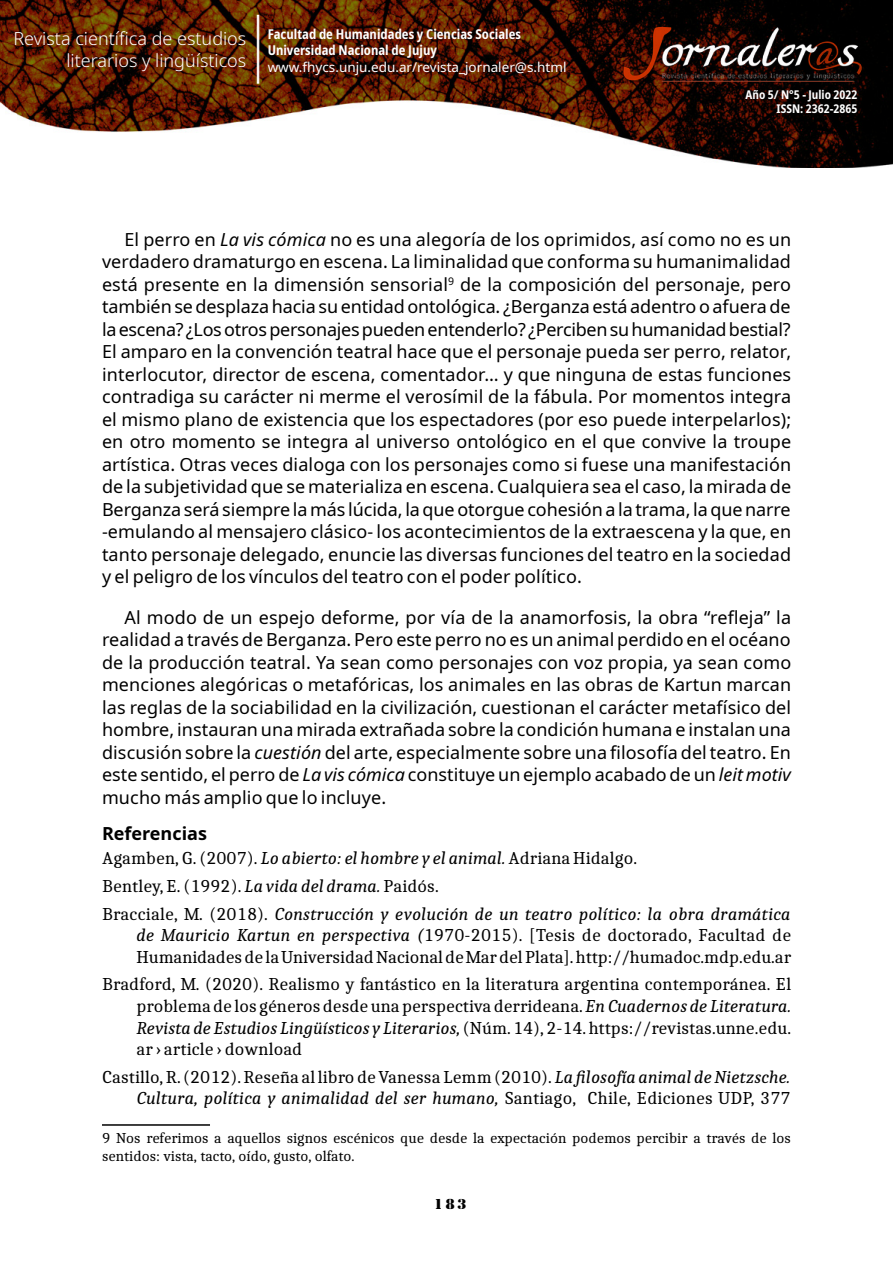
<style>
.page{position:relative;width:893px;height:1263px;background:#fff}
.page>*{position:absolute;margin:0;border:0;box-sizing:border-box;transform-origin:0 0}
.t1{font:18px/22.5px "Noto Sans";letter-spacing:.01em;color:#000;text-align:justify}
.t2{font:18px/21.6px "Caladea";color:#000}
.t3{font:italic 18px/27.6px "Caladea";letter-spacing:.01em;color:#000}
.t4{font:300 18px/21.6px "Noto Sans";color:#fff;text-align:right}
.t5{font:700 18px "Noto Sans";color:#000}
.t6{font:15px/18px "Caladea";color:#000}
.t7{font:15px "Stencil";color:#000;scale:1.1 1}
.t8{font:700 condensed 13.5px/16.2px "Noto Sans";color:#fff}
.t9{font:13.5px "Noto Sans";color:#fff}
.t10{font:700 condensed 12px/14.4px "Noto Sans";color:#fff;text-align:right}
.s1{font-style:italic}
.s2{font-style:normal}
</style>
<div class="page">
<img style="left:0;top:0;width:893px;height:167px">
<div style="left:257px;top:15px;width:2px;height:69px;background:#fff;border:1px solid #fff"></div>
<img style="left:621px;top:26px;width:246px;height:55px">
<div style="left:748px;top:92px;width:128px;height:40px;background:#000;opacity:.75"></div>
<hr style="left:102px;top:1124px;width:108px;height:2px;background:#000">
<p class="t4" style="left:14px;top:28px;width:234px">Revista científica de estudios literarios y lingüísticos</p>
<p class="t8" style="left:268px;top:26px;width:255px">Facultad de Humanidades y Ciencias Sociales<br>Universidad Nacional de Jujuy</p>
<p class="t9" style="left:268px;top:57px;width:300px">www.fhycs.unju.edu.ar/revista_jornaler@s.html</p>
<p class="t10" style="left:746px;top:87px;width:113px">Año 5/ N°5 - Julio 2022<br>ISSN: 2362-2865</p>
<p class="t1" style="left:102px;top:228px;width:691px;text-indent:22px">El perro en <span class="s1">La vis cómica</span> no es una alegoría de los oprimidos, así como no es un verdadero dramaturgo en escena. La liminalidad que conforma su humanimalidad está presente en la dimensión sensorial<sup>9</sup> de la composición del personaje, pero también se desplaza hacia su entidad ontológica. ¿Berganza está adentro o afuera de la escena? ¿Los otros personajes pueden entenderlo? ¿Perciben su humanidad bestial?<br>El amparo en la convención teatral hace que el personaje pueda ser perro, relator, interlocutor, director de escena, comentador… y que ninguna de estas funciones contradiga su carácter ni merme el verosímil de la fábula. Por momentos integra el mismo plano de existencia que los espectadores (por eso puede interpelarlos); en otro momento se integra al universo ontológico en el que convive la troupe artística. Otras veces dialoga con los personajes como si fuese una manifestación de la subjetividad que se materializa en escena. Cualquiera sea el caso, la mirada de Berganza será siempre la más lúcida, la que otorgue cohesión a la trama, la que narre -emulando al mensajero clásico- los acontecimientos de la extraescena y la que, en tanto personaje delegado, enuncie las diversas funciones del teatro en la sociedad y el peligro de los vínculos del teatro con el poder político.</p>
<p class="t1" style="left:102px;top:606px;width:691px;text-indent:22px">Al modo de un espejo deforme, por vía de la anamorfosis, la obra “refleja” la realidad a través de Berganza. Pero este perro no es un animal perdido en el océano de la producción teatral. Ya sean como personajes con voz propia, ya sean como menciones alegóricas o metafóricas, los animales en las obras de Kartun marcan las reglas de la sociabilidad en la civilización, cuestionan el carácter metafísico del hombre, instauran una mirada extrañada sobre la condición humana e instalan una discusión sobre la <span class="s1">cuestión</span> del arte, especialmente sobre una filosofía del teatro. En este sentido, el perro de <span class="s1">La vis cómica</span> constituye un ejemplo acabado de un <span class="s1">leit motiv </span>mucho más amplio que lo incluye.</p>
<p class="t5" style="left:102px;top:820px;width:106px">Referencias</p>
<p class="t3" style="left:102px;top:844px;width:690px"><span class="s2">Agamben, G. (2007).</span> Lo abierto: el hombre y el animal. <span class="s2">Adriana Hidalgo.<br>Bentley, E. (1992).</span> La vida del drama. <span class="s2">Paidós.<br>Bracciale, M. (2018).</span> Construcción y evolución de un teatro político: la obra dramática</p>
<p class="t2" style="left:137px;top:924px;width:656px"><span class="s1">de Mauricio Kartun en perspectiva (</span>1970-2015). [Tesis de doctorado, Facultad de<br>Humanidades de la Universidad Nacional de Mar del Plata]. http://humadoc.mdp.edu.ar</p>
<p class="t2" style="left:137px;top:973px;width:656px;text-align:justify;text-indent:-35px">Bradford, M. (2020). Realismo y fantástico en la literatura argentina contemporánea. El problema de los géneros desde una perspectiva derrideana. <span class="s1">En Cuadernos de Literatura.<br>Revista de Estudios Lingüísticos y Literarios,</span> (Núm. 14), 2-14. https://revistas.unne.edu. ar › article › download</p>
<p class="t2" style="left:102px;top:1065px;width:690px;text-align:right">Castillo, R. (2012). Reseña al libro de Vanessa Lemm (2010). <span class="s1">La filosofía animal de Nietzsche.<br>Cultura, política y animalidad del ser humano,</span> Santiago, Chile, Ediciones UDP, 377</p>
<p class="t6" style="left:102px;top:1129px;width:690px">9 Nos referimos a aquellos signos escénicos que desde la expectación podemos percibir a través de los sentidos: vista, tacto, oído, gusto, olfato.</p>
<p class="t7" style="left:434px;top:1195px;width:31px">183</p>
</div>
